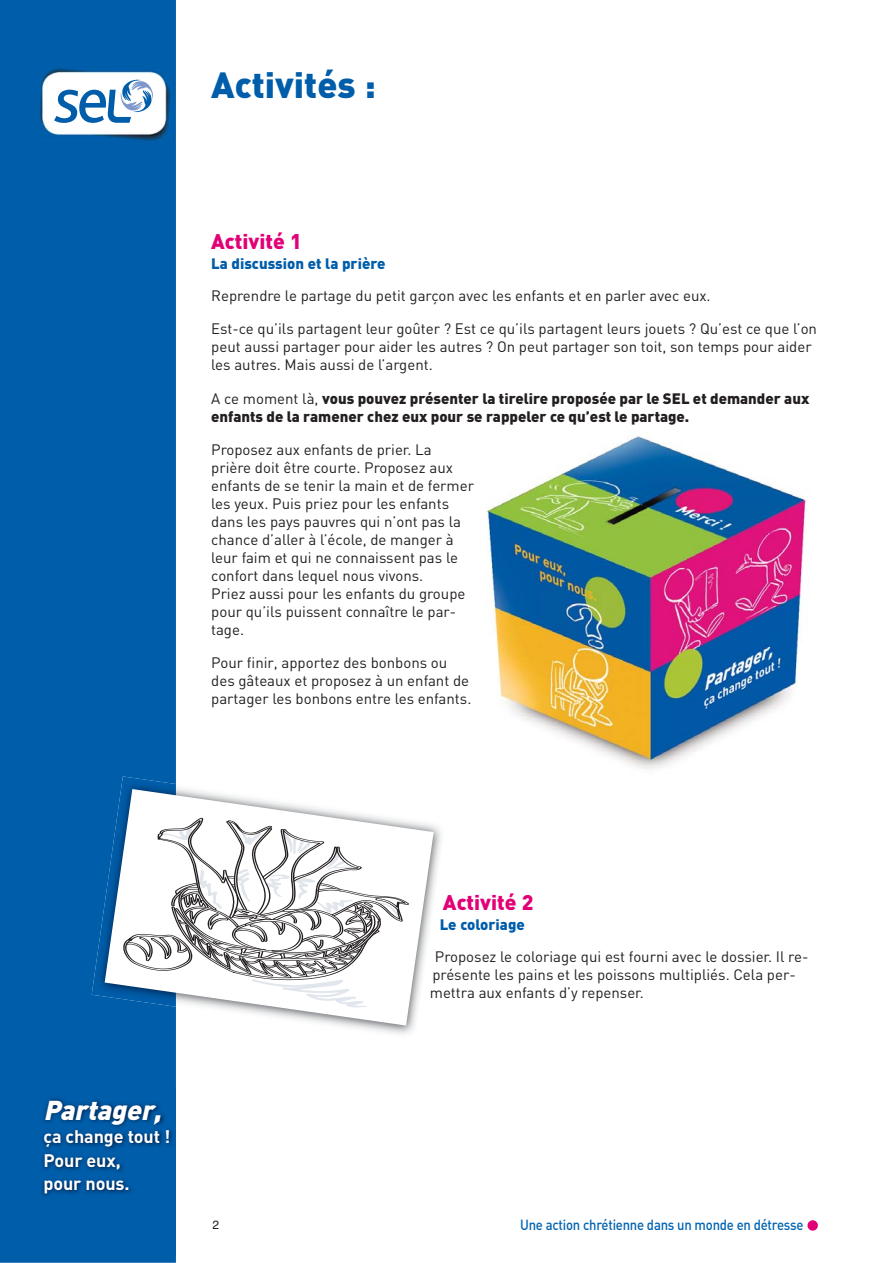
<style>
.page{position:relative;width:893px;height:1263px;background:#fff}
.page>*{position:absolute;margin:0;border:0;box-sizing:border-box;transform-origin:0 0}
.t1{font:900 36px "DIN";color:#005daa}
.t2{font:italic 900 27px "DIN";color:#fff}
.t3{font:900 21px "DIN";color:#e20077}
.t4{font:700 18px/23.5px "DIN";letter-spacing:-.005em;color:#fff}
.t5{font:15px/18px "DIN";color:#231f20}
.t6{font:900 15px/18.6px "DIN";color:#231f20}
.t7{font:900 15px "DIN";color:#005daa}
.t8{font:500 14.55px "DIN";letter-spacing:-.015em;color:#0064b1;scale:.9 1}
.t9{font:12px "Helvetica";color:#231f20}
.s1{font-weight:400}
</style>
<div class="page">
<div style="left:0;top:0;width:176px;height:1263px;background:#005daa"></div>
<img style="left:27px;top:1089px;width:149px;height:165px">
<div style="left:807px;top:1220px;width:10px;height:11px;background:#e20077;border-radius:50%"></div>
<img style="left:38px;top:68px;width:134px;height:73px">
<div style="left:50px;top:75px;width:113px;height:55px;background:#fff;border-radius:9px"></div>
<svg style="left:54px;top:79px;width:100px;height:44px"></svg>
<img style="left:176px;top:788px;width:266px;height:246px">
<img style="left:92px;top:776px;width:84px;height:231px">
<svg style="left:105px;top:789px;width:328px;height:237px"></svg>
<svg style="left:117px;top:807px;width:302px;height:207px"></svg>
<svg style="left:117px;top:812px;width:293px;height:198px"></svg>
<img style="left:486px;top:436px;width:322px;height:333px">
<h1 class="t1" style="left:211px;top:72px;width:166px">Activités :</h1>
<h3 class="t3" style="left:211px;top:234px;width:92px">Activité 1</h3>
<p class="t7" style="left:211px;top:258px;width:176px">La discussion et la prière</p>
<p class="t5" style="left:211px;top:281px;width:607px;line-height:32.8px">Reprendre le partage du petit garçon avec les enfants et en parler avec eux.<br>Est-ce qu’ils partagent leur goûter ? Est ce qu’ils partagent leurs jouets ? Qu’est ce que l’on</p>
<p class="t5" style="left:211px;top:340px;width:602px">peut aussi partager pour aider les autres ? On peut partager son toit, son temps pour aider les autres. Mais aussi de l’argent.</p>
<p class="t6" style="left:211px;top:390px;width:599px"><span class="s1">A ce moment là,</span> vous pouvez présenter la tirelire proposée par le SEL et demander aux enfants de la ramener chez eux pour se rappeler ce qu’est le partage.</p>
<p class="t5" style="left:211px;top:443px;width:264px">Proposez aux enfants de prier. La prière doit être courte. Proposez aux enfants de se tenir la main et de fermer les yeux. Puis priez pour les enfants dans les pays pauvres qui n’ont pas la chance d’aller à l’école, de manger à leur faim et qui ne connaissent pas le confort dans lequel nous vivons.<br>Priez aussi pour les enfants du groupe pour qu’ils puissent connaître le par&shy;tage.</p>
<p class="t5" style="left:211px;top:655px;width:262px">Pour finir, apportez des bonbons ou des gâteaux et proposez à un enfant de partager les bonbons entre les enfants.</p>
<h2 class="t2" style="left:43px;top:1100px;width:124px">Partager,</h2>
<p class="t4" style="left:43px;top:1127px;width:128px">ça change tout !<br>Pour eux,<br>pour nous.</p>
<h3 class="t3" style="left:443px;top:895px;width:92px">Activité 2</h3>
<p class="t7" style="left:439px;top:919px;width:87px">Le coloriage</p>
<p class="t5" style="left:430px;top:950px;width:380px;text-indent:5px">Proposez le coloriage qui est fourni avec le dossier. Il re&shy;présente les pains et les poissons multipliés. Cela per&shy;mettra aux enfants d’y repenser.</p>
<p class="t9" style="left:212px;top:1220px;width:8px">2</p>
<p class="t8" style="left:520px;top:1219px;width:316px">Une action chrétienne dans un monde en détresse</p>
</div>
